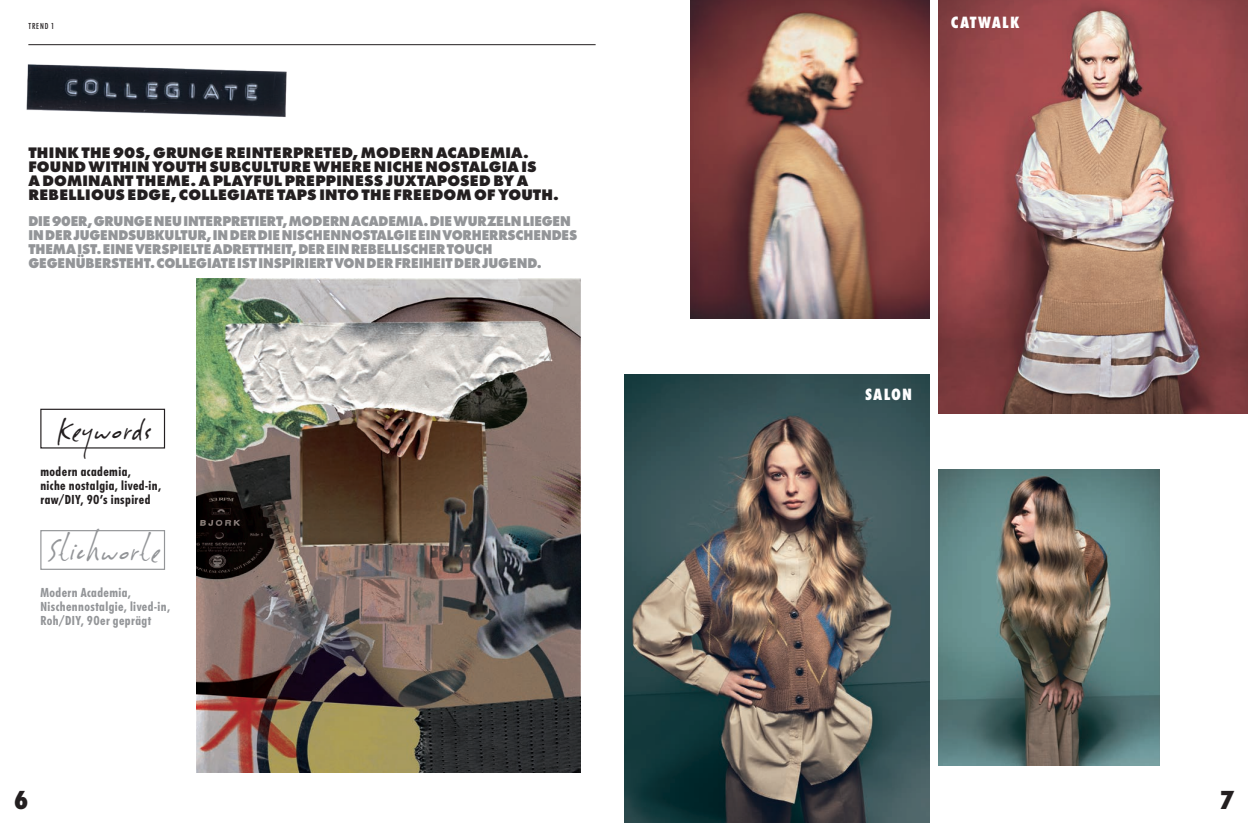
<style>
.page{position:relative;width:1248px;height:823px;background:#fff}
.page>*{position:absolute;margin:0;border:0;box-sizing:border-box;transform-origin:0 0}
.t1{font:italic 40px "Sheepman";letter-spacing:.005em;color:#939598}
.t2{font:italic 40px "Sheepman";color:#231f20}
.t3{font:900 condensed 24px "Futura Now Text";color:#231f20}
.t4{font:900 condensed 15px "Futura Now Text";letter-spacing:.08em;color:#fff}
.t5{font:900 14px/14px "Futura Now Text";letter-spacing:.015em;color:#231f20}
.t6{font:900 13px/14px "Futura Now Text";letter-spacing:-.01em;color:#939598;scale:.93 1}
.t7{font:800 condensed 12px/14px "Futura Now Headline";letter-spacing:.035em;color:#939598}
.t8{font:800 condensed 12px/14px "Futura Now Headline";letter-spacing:.035em;color:#231f20}
.t9{font:500 condensed 8px "Futura Now Headline";letter-spacing:.11em;color:#231f20}
</style>
<div class="page">
<img style="left:196px;top:278px;width:384px;height:494px">
<img style="left:26px;top:45px;width:295px;height:72px">
<img style="left:938px;top:0;width:309px;height:413px">
<img style="left:690px;top:0;width:239px;height:318px">
<img style="left:938px;top:469px;width:221px;height:295px">
<img style="left:624px;top:374px;width:305px;height:448px">
<hr style="left:28px;top:44px;width:567px;height:1px;background:#231f20">
<div style="left:40px;top:408px;width:125px;height:40px;border:1px solid #231f20"></div>
<div style="left:40px;top:529px;width:125px;height:40px;background:#fff;border:1px solid #939598"></div>
<p class="t9" style="left:28px;top:19px;width:27px">TREND 1</p>
<p class="t4" style="left:950px;top:10px;width:70px">CATWALK</p>
<p class="t5" style="left:28px;top:146px;width:532px">THINK THE 90S, GRUNGE REINTERPRETED, MODERN ACADEMIA.<br>FOUND WITHIN YOUTH SUBCULTURE WHERE NICHE NOSTALGIA IS<br>A DOMINANT THEME. A PLAYFUL PREPPINESS JUXTAPOSED BY A REBELLIOUS EDGE, COLLEGIATE TAPS INTO THE FREEDOM OF YOUTH.</p>
<p class="t6" style="left:28px;top:214px;width:591px">DIE 90ER, GRUNGE NEU INTERPRETIERT, MODERN ACADEMIA. DIE WURZELN LIEGEN IN DER JUGENDSUBKULTUR, IN DER DIE NISCHENNOSTALGIE EIN VORHERRSCHENDES THEMA IST. EINE VERSPIELTE ADRETTHEIT, DER EIN REBELLISCHER TOUCH GEGENÜBERSTEHT. COLLEGIATE IST INSPIRIERT VON DER FREIHEIT DER JUGEND.</p>
<h1 class="t2" style="left:56px;top:402px;width:94px">Keywords</h1>
<p class="t8" style="left:40px;top:463px;width:122px">modern academia,<br>niche nostalgia, lived-in, raw/DIY, 90’s inspired</p>
<h1 class="t1" style="left:46px;top:523px;width:114px">Stichworte</h1>
<p class="t7" style="left:40px;top:584px;width:131px">Modern Academia,<br>Nischennostalgie, lived-in,<br>Roh/DIY, 90er geprägt</p>
<p class="t4" style="left:865px;top:381px;width:48px">SALON</p>
<h2 class="t3" style="left:14px;top:778px;width:16px">6</h2>
<h2 class="t3" style="left:1219px;top:778px;width:15px">7</h2>
</div>
